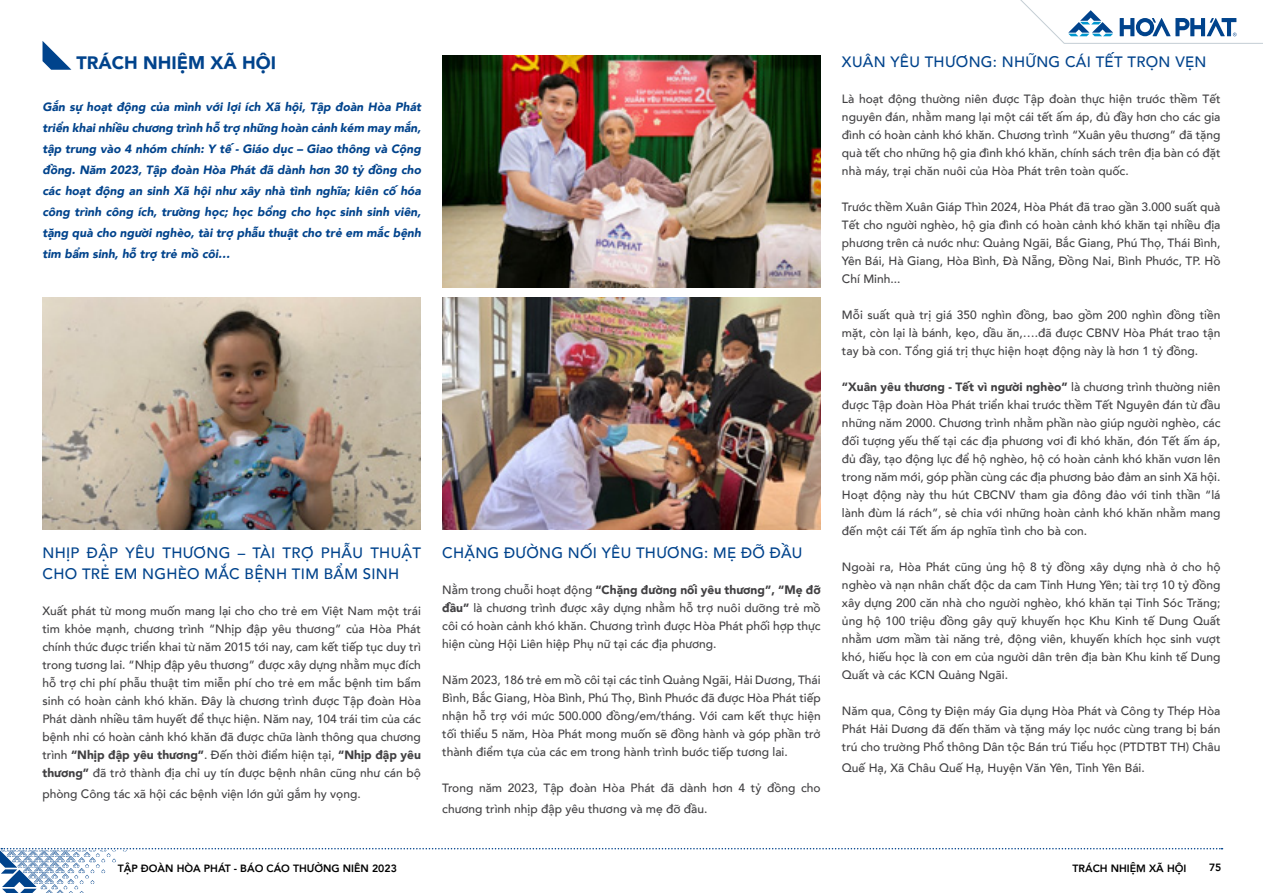
<style>
.page{position:relative;width:1263px;height:893px;background:#fff}
.page>*{position:absolute;margin:0;border:0;box-sizing:border-box;transform-origin:0 0}
.t1{font:900 18px "i Ciel Avenir LT Std 95";color:#00438c}
.t2{font:500 15px/21px "i Ciel Avenir LT Std 65";letter-spacing:.02em;color:#00438c}
.t3{font:500 12px/18px "i Ciel Avenir LT Std 65";color:#414042;text-align:justify}
.t4{font:italic 900 12px/21px "i Ciel Avenir LT Std 95";color:#00438c;text-align:justify}
.t5{font:900 12px "i Ciel Avenir LT Std 95";color:#414042}
.t6{font:800 10.5px "i Ciel Avenir LT Std 85";color:#000}
.s1{font-family:"i Ciel Avenir LT Std 65";font-weight:500}
.s2{font-family:"i Ciel Avenir LT Std 95";font-weight:900}
</style>
<div class="page">
<svg style="left:0;top:848px;width:1222px;height:45px"></svg>
<svg style="left:1020px;top:0;width:243px;height:44px"></svg>
<img style="left:43px;top:297px;width:378px;height:232px">
<img style="left:442px;top:297px;width:379px;height:232px">
<img style="left:442px;top:55px;width:379px;height:232px">
<svg style="left:43px;top:41px;width:28px;height:29px"></svg>
<h1 class="t1" style="left:77px;top:50px;width:201px">TRÁCH NHIỆM XÃ HỘI</h1>
<p class="t4" style="left:43px;top:96px;width:380px">Gắn sự hoạt động của mình với lợi ích Xã hội, Tập đoàn Hòa Phát triển khai nhiều chương trình hỗ trợ những hoàn cảnh kém may mắn, tập trung vào 4 nhóm chính: Y tế - Giáo dục – Giao thông và Cộng đồng. Năm 2023, Tập đoàn Hòa Phát đã dành hơn 30 tỷ đồng cho các hoạt động an sinh Xã hội như xây nhà tình nghĩa; kiên cố hóa công trình công ích, trường học; học bổng cho học sinh sinh viên, tặng quà cho người nghèo, tài trợ phẫu thuật cho trẻ em mắc bệnh tim bẩm sinh, hỗ trợ trẻ mồ côi…</p>
<p class="t2" style="left:43px;top:541px;width:380px">NHỊP ĐẬP YÊU THƯƠNG – TÀI TRỢ PHẪU THUẬT<br>CHO TRẺ EM NGHÈO MẮC BỆNH TIM BẨM SINH</p>
<p class="t3" style="left:43px;top:601px;width:380px">Xuất phát từ mong muốn mang lại cho cho trẻ em Việt Nam một trái tim khỏe mạnh, chương trình “Nhịp đập yêu thương” của Hòa Phát chính thức được triển khai từ năm 2015 tới nay, cam kết tiếp tục duy trì trong tương lai. “Nhịp đập yêu thương” được xây dựng nhằm mục đích hỗ trợ chi phí phẫu thuật tim miễn phí cho trẻ em mắc bệnh tim bẩm sinh có hoàn cảnh khó khăn. Đây là chương trình được Tập đoàn Hòa Phát dành nhiều tâm huyết để thực hiện. Năm nay, 104 trái tim của các bệnh nhi có hoàn cảnh khó khăn đã được chữa lành thông qua chương</p>
<p class="t5" style="left:43px;top:746px;width:380px"><span class="s1">trình</span> “Nhịp đập yêu thương”<span class="s1">. Đến thời điểm hiện tại,</span> “Nhịp đập yêu</p>
<p class="t3" style="left:43px;top:762px;width:380px;line-height:21px"><span class="s2">thương”</span> đã trở thành địa chỉ uy tín được bệnh nhân cũng như cán bộ phòng Công tác xã hội các bệnh viện lớn gửi gắm hy vọng.</p>
<p class="t2" style="left:442px;top:541px;width:362px">CHẶNG ĐƯỜNG NỐI YÊU THƯƠNG: MẸ ĐỠ ĐẦU</p>
<p class="t5" style="left:442px;top:581px;width:380px"><span class="s1">Nằm trong chuỗi hoạt động</span> “Chặng đường nối yêu thương”, “Mẹ đỡ</p>
<p class="t3" style="left:442px;top:598px;width:380px"><span class="s2">đầu”</span> là chương trình được xây dựng nhằm hỗ trợ nuôi dưỡng trẻ mồ côi có hoàn cảnh khó khăn. Chương trình được Hòa Phát phối hợp thực hiện cùng Hội Liên hiệp Phụ nữ tại các địa phương.</p>
<p class="t3" style="left:442px;top:670px;width:380px">Năm 2023, 186 trẻ em mồ côi tại các tỉnh Quảng Ngãi, Hải Dương, Thái Bình, Bắc Giang, Hòa Bình, Phú Thọ, Bình Phước đã được Hòa Phát tiếp nhận hỗ trợ với mức 500.000 đồng/em/tháng. Với cam kết thực hiện tối thiểu 5 năm, Hòa Phát mong muốn sẽ đồng hành và góp phần trở thành điểm tựa của các em trong hành trình bước tiếp tương lai.</p>
<p class="t3" style="left:442px;top:777px;width:380px;line-height:21px">Trong năm 2023, Tập đoàn Hòa Phát đã dành hơn 4 tỷ đồng cho chương trình nhịp đập yêu thương và mẹ đỡ đầu.</p>
<p class="t2" style="left:842px;top:50px;width:366px">XUÂN YÊU THƯƠNG: NHỮNG CÁI TẾT TRỌN VẸN</p>
<p class="t3" style="left:842px;top:89px;width:380px">Là hoạt động thường niên được Tập đoàn thực hiện trước thềm Tết nguyên đán, nhằm mang lại một cái tết ấm áp, đủ đầy hơn cho các gia đình có hoàn cảnh khó khăn. Chương trình “Xuân yêu thương” đã tặng quà tết cho những hộ gia đình khó khăn, chính sách trên địa bàn có đặt nhà máy, trại chăn nuôi của Hòa Phát trên toàn quốc.</p>
<p class="t3" style="left:842px;top:197px;width:380px">Trước thềm Xuân Giáp Thìn 2024, Hòa Phát đã trao gần 3.000 suất quà Tết cho người nghèo, hộ gia đình có hoàn cảnh khó khăn tại nhiều địa phương trên cả nước như: Quảng Ngãi, Bắc Giang, Phú Thọ, Thái Bình, Yên Bái, Hà Giang, Hòa Bình, Đà Nẵng, Đồng Nai, Bình Phước, TP. Hồ Chí Minh...</p>
<p class="t3" style="left:842px;top:305px;width:380px">Mỗi suất quà trị giá 350 nghìn đồng, bao gồm 200 nghìn đồng tiền mặt, còn lại là bánh, kẹo, dầu ăn,….đã được CBNV Hòa Phát trao tận tay bà con. Tổng giá trị thực hiện hoạt động này là hơn 1 tỷ đồng.</p>
<p class="t5" style="left:842px;top:378px;width:380px">“Xuân yêu thương - Tết vì người nghèo” <span class="s1">là chương trình thường niên</span></p>
<p class="t3" style="left:842px;top:395px;width:380px">được Tập đoàn Hòa Phát triển khai trước thềm Tết Nguyên đán từ đầu những năm 2000. Chương trình nhằm phần nào giúp người nghèo, các đối tượng yếu thế tại các địa phương vơi đi khó khăn, đón Tết ấm áp, đủ đầy, tạo động lực để hộ nghèo, hộ có hoàn cảnh khó khăn vươn lên trong năm mới, góp phần cùng các địa phương bảo đảm an sinh Xã hội.<br>Hoạt động này thu hút CBCNV tham gia đông đảo với tinh thần “lá lành đùm lá rách”, sẻ chia với những hoàn cảnh khó khăn nhằm mang đến một cái Tết ấm áp nghĩa tình cho bà con.</p>
<p class="t3" style="left:842px;top:557px;width:380px">Ngoài ra, Hòa Phát cũng ủng hộ 8 tỷ đồng xây dựng nhà ở cho hộ nghèo và nạn nhân chất độc da cam Tỉnh Hưng Yên; tài trợ 10 tỷ đồng xây dựng 200 căn nhà cho người nghèo, khó khăn tại Tỉnh Sóc Trăng; ủng hộ 100 triệu đồng gây quỹ khuyến học Khu Kinh tế Dung Quất nhằm ươm mầm tài năng trẻ, động viên, khuyến khích học sinh vượt khó, hiếu học là con em của người dân trên địa bàn Khu kinh tế Dung Quất và các KCN Quảng Ngãi.</p>
<p class="t3" style="left:842px;top:701px;width:380px">Năm qua, Công ty Điện máy Gia dụng Hòa Phát và Công ty Thép Hòa Phát Hải Dương đã đến thăm và tặng máy lọc nước cùng trang bị bán trú cho trường Phổ thông Dân tộc Bán trú Tiểu học (PTDTBT TH) Châu</p>
<p class="t3" style="left:842px;top:758px;width:304px">Quế Hạ, Xã Châu Quế Hạ, Huyện Văn Yên, Tỉnh Yên Bái.</p>
<p class="t6" style="left:118px;top:860px;width:281px">TẬP ĐOÀN HÒA PHÁT - BÁO CÁO THƯỜNG NIÊN 2023</p>
<p class="t6" style="left:1209px;top:860px;width:14px">75</p>
<p class="t6" style="left:1072px;top:860px;width:115px">TRÁCH NHIỆM XÃ HỘI</p>
</div>
